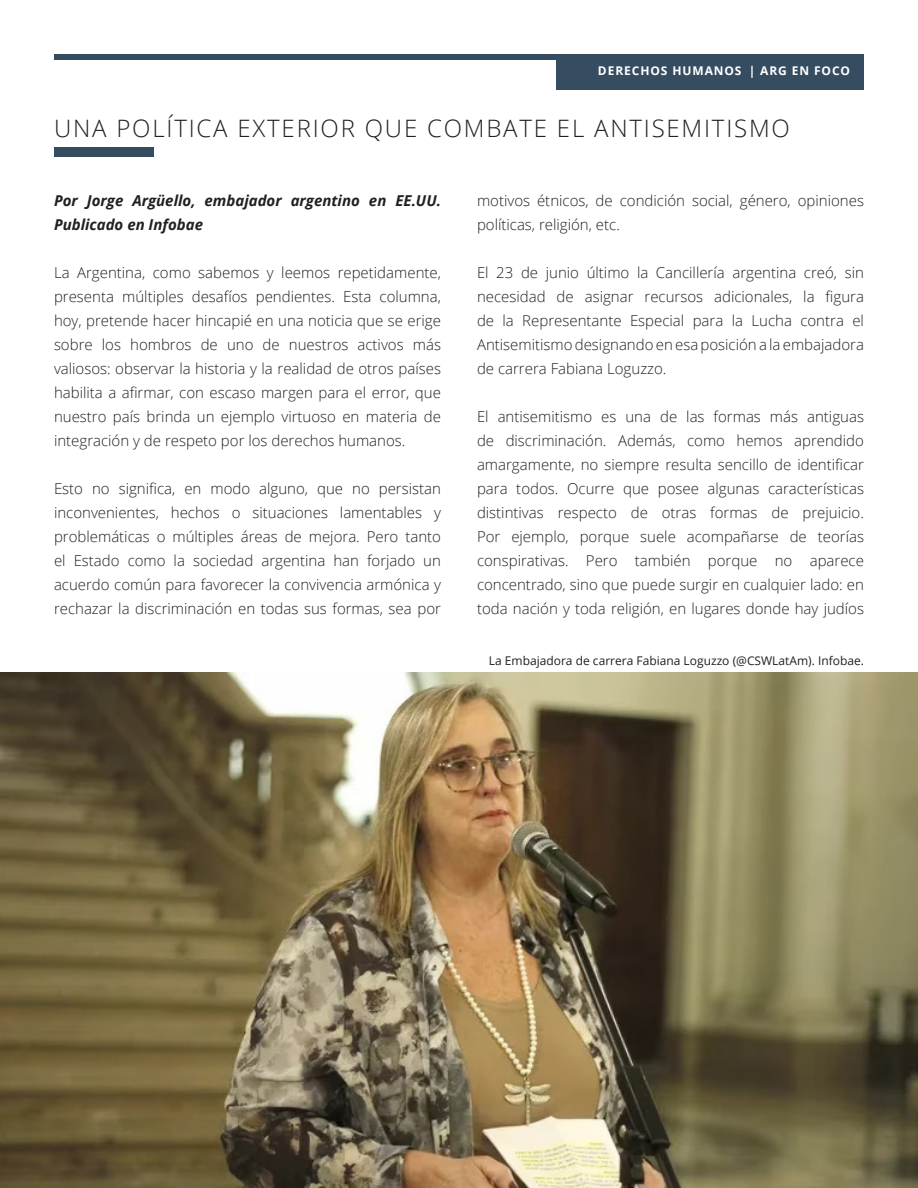
<style>
.page{position:relative;width:918px;height:1188px;background:#fff}
.page>*{position:absolute;margin:0;border:0;box-sizing:border-box;transform-origin:0 0}
.headline{font:300 24px "Open Sans";letter-spacing:.075em;color:#231f20}
.main_text{font:300 15px/24px "Open Sans";color:#231f20;text-align:justify}
.main_text-2{font:italic 700 15px/24px "Open Sans";color:#231f20}
.image_data{font:12px "Open Sans";color:#231f20}
.t1{font:700 12px "Open Sans";letter-spacing:.075em;color:#fff}
</style>
<div class="page">
<div style="left:54px;top:54px;width:810px;height:5px;background:#364d61"></div>
<div style="left:556px;top:54px;width:308px;height:36px;background:#364d61"></div>
<img style="left:0;top:673px;width:918px;height:515px">
<div style="left:54px;top:147px;width:100px;height:9px;background:#364d61"></div>
<p class="t1" style="left:598px;top:62px;width:19px">DEREC</p>
<p class="t1" style="left:640px;top:62px;width:75px">HOS HUMANO</p>
<p class="t1" style="left:735px;top:62px;width:117px">S | ARG EN FOCO</p>
<p class="headline" style="left:54px;top:111px;width:737px">UNA POLÍTICA EXTERIOR QUE COMBATE EL ANTISEMITISMO</p>
<p class="main_text-2" style="left:54px;top:188px;width:388px">Por Jorge Argüello, embajador argentino en EE.UU.<br>Publicado en Infobae</p>
<p class="main_text" style="left:54px;top:260px;width:389px">La Argentina, como sabemos y leemos repetidamente, presenta múltiples desafíos pendientes. Esta columna, hoy, pretende hacer hincapié en una noticia que se erige sobre los hombros de uno de nuestros activos más valiosos: observar la historia y la realidad de otros países habilita a afirmar, con escaso margen para el error, que nuestro país brinda un ejemplo virtuoso en materia de integración y de respeto por los derechos humanos.</p>
<p class="main_text" style="left:54px;top:476px;width:389px">Esto no significa, en modo alguno, que no persistan inconvenientes, hechos o situaciones lamentables y problemáticas o múltiples áreas de mejora. Pero tanto el Estado como la sociedad argentina han forjado un acuerdo común para favorecer la convivencia armónica y rechazar la discriminación en todas sus formas, sea por</p>
<p class="main_text" style="left:477px;top:188px;width:389px">motivos étnicos, de condición social, género, opiniones políticas, religión, etc.</p>
<p class="main_text" style="left:477px;top:260px;width:389px">El 23 de junio último la Cancillería argentina creó, sin necesidad de asignar recursos adicionales, la figura de la Representante Especial para la Lucha contra el Antisemitismo designando en esa posición a la embajadora de carrera Fabiana Loguzzo.</p>
<p class="main_text" style="left:477px;top:404px;width:389px">El antisemitismo es una de las formas más antiguas de discriminación. Además, como hemos aprendido amargamente, no siempre resulta sencillo de identificar para todos. Ocurre que posee algunas características distintivas respecto de otras formas de prejuicio.<br>Por ejemplo, porque suele acompañarse de teorías conspirativas. Pero también porque no aparece concentrado, sino que puede surgir en cualquier lado: en toda nación y toda religión, en lugares donde hay judíos</p>
<p class="image_data" style="left:489px;top:652px;width:377px">La Embajadora de carrera Fabiana Loguzzo (@CSWLatAm). Infobae.</p>
</div>
